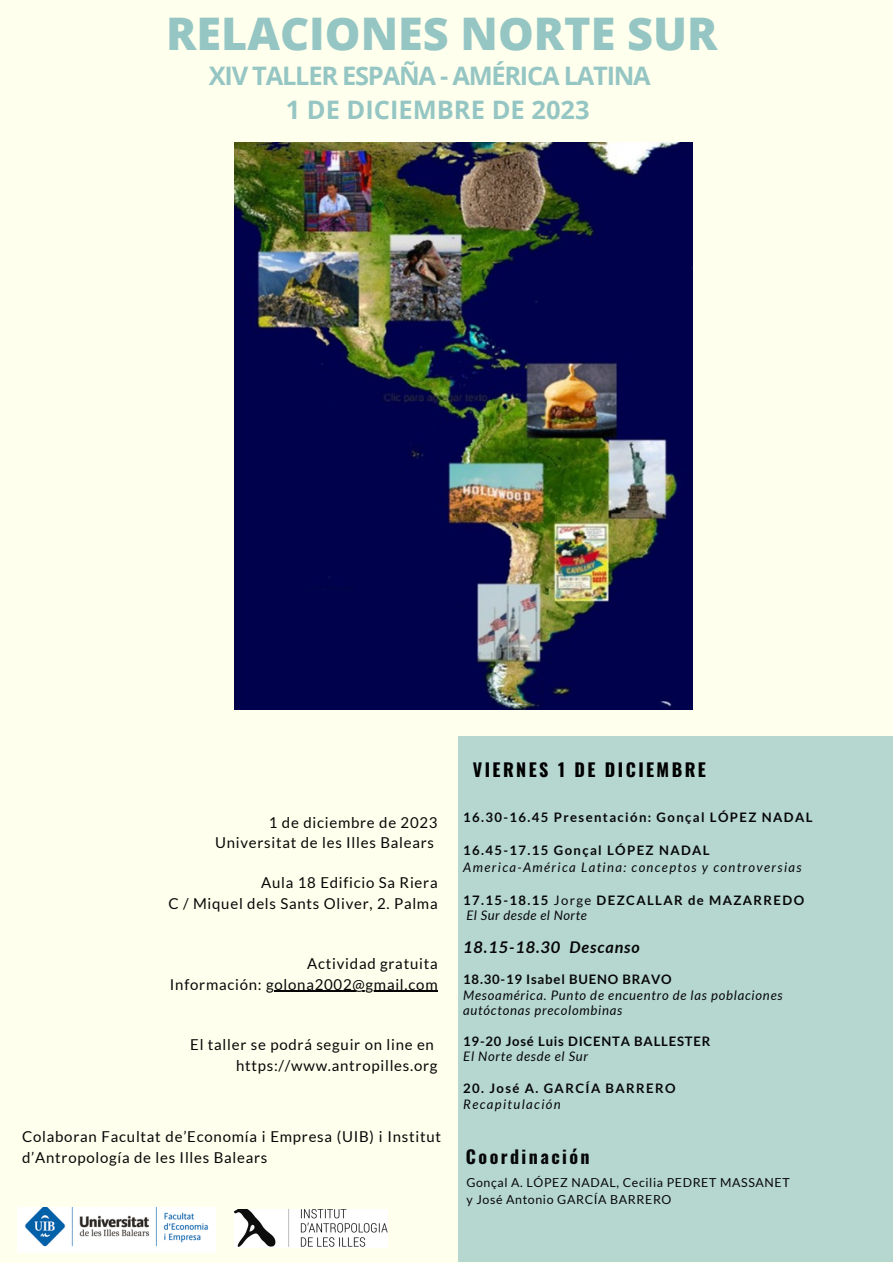
<style>
.page{position:relative;width:893px;height:1264px;background:#fff}
.page>*{position:absolute;margin:0;border:0;box-sizing:border-box;transform-origin:0 0}
.t1{font:800 45px "Open Sans";color:#95c6c4}
.t2{font:700 25.5px "Open Sans";letter-spacing:-.05em;color:#95c6c4}
.t3{font:700 25.5px "Open Sans";color:#95c6c4}
.t4{font:700 18px "Oswald";letter-spacing:.135em;color:#000}
.t5{font:700 18px "Oswald";letter-spacing:.135em;color:#070707}
.t6{font:italic 700 16.05px "Lato";letter-spacing:.06em;color:#070707}
.t7{font:15px/20.2px "Lato";letter-spacing:.05em;color:#070707}
.t8{font:700 13.05px "Lato";letter-spacing:.105em;color:#070707}
.t9{font:italic 13.05px/15.3px "Lato";letter-spacing:.06em;color:#070707}
.t10{font:italic 13.05px "Lato";letter-spacing:.105em;color:#070707}
.t11{font:700 13.05px "Lato";letter-spacing:.06em;color:#070707}
.t12{font:12.45px "Lato";letter-spacing:.05em;color:#070707}
.s1{font-weight:400}
</style>
<div class="page">
<div style="left:0;top:0;width:892px;height:1262px;background:#ffffed"></div>
<div style="left:458px;top:737px;width:434px;height:524px;background:#b5d7d0"></div>
<img style="left:234px;top:143px;width:458px;height:566px">
<img style="left:234px;top:1209px;width:153px;height:38px">
<img style="left:17px;top:1207px;width:198px;height:45px">
<hr style="left:274px;top:990px;width:164px;height:1px;background:#070707">
<p class="t1" style="left:166px;top:2px;width:552px">RELACIONES NORTE SUR</p>
<p class="t2" style="left:209px;top:57px;width:443px">XIV TALLER ESPAÑA - AMÉRICA LATINA</p>
<p class="t3" style="left:286px;top:92px;width:305px">1 DE DICIEMBRE DE 2023</p>
<p class="t7" style="left:269px;top:811px;width:170px">1 de diciembre de 2023</p>
<p class="t7" style="left:215px;top:832px;width:220px">Universitat de les Illes Balears</p>
<p class="t7" style="left:261px;top:872px;width:178px">Aula 18 Edificio Sa Riera</p>
<p class="t7" style="left:168px;top:892px;width:271px">C / Miquel dels Sants Oliver, 2. Palma</p>
<p class="t7" style="left:307px;top:953px;width:132px">Actividad gratuita</p>
<p class="t7" style="left:170px;top:973px;width:269px">Información: golona2002@gmail.com</p>
<p class="t7" style="left:190px;top:1034px;width:245px">El taller se podrá seguir on line en</p>
<p class="t7" style="left:236px;top:1054px;width:203px">https://www.antropilles.org</p>
<p class="t7" style="left:22px;top:1126px;width:420px">Colaboran Facultat de’Economía i Empresa (UIB) i Institut d’Antropología de les Illes Balears</p>
<p class="t4" style="left:473px;top:755px;width:235px">VIERNES 1 DE DICIEMBRE</p>
<p class="t8" style="left:463px;top:809px;width:351px">16.30-16.45 Presentación: Gonçal LÓPEZ NADAL</p>
<p class="t8" style="left:463px;top:842px;width:248px">16.45-17.15 Gonçal LÓPEZ NADAL</p>
<p class="t10" style="left:463px;top:858px;width:340px">America-América Latina: conceptos y controversias</p>
<p class="t8" style="left:463px;top:891px;width:342px">17.15-18.15 <span class="s1">Jorge</span> DEZCALLAR de MAZARREDO</p>
<p class="t9" style="left:466px;top:907px;width:122px">El Sur desde el Norte</p>
<p class="t6" style="left:463px;top:936px;width:178px">18.15-18.30 Descanso</p>
<p class="t11" style="left:463px;top:971px;width:210px">18.30-19 Isabel BUENO BRAVO</p>
<p class="t9" style="left:463px;top:986px;width:321px">Mesoamérica. Punto de encuentro de las poblaciones autóctonas precolombinas</p>
<p class="t11" style="left:463px;top:1032px;width:249px">19-20 José Luis DICENTA BALLESTER</p>
<p class="t9" style="left:463px;top:1048px;width:126px">El Norte desde el Sur</p>
<p class="t8" style="left:463px;top:1079px;width:214px">20. José A. GARCÍA BARRERO</p>
<p class="t10" style="left:463px;top:1096px;width:99px">Recapitulación</p>
<p class="t5" style="left:466px;top:1142px;width:125px">Coordinación</p>
<p class="t12" style="left:466px;top:1174px;width:325px">Gonçal A. LÓPEZ NADAL, Cecilia PEDRET MASSANET</p>
<p class="t12" style="left:466px;top:1191px;width:206px">y José Antonio GARCÍA BARRERO</p>
</div>
